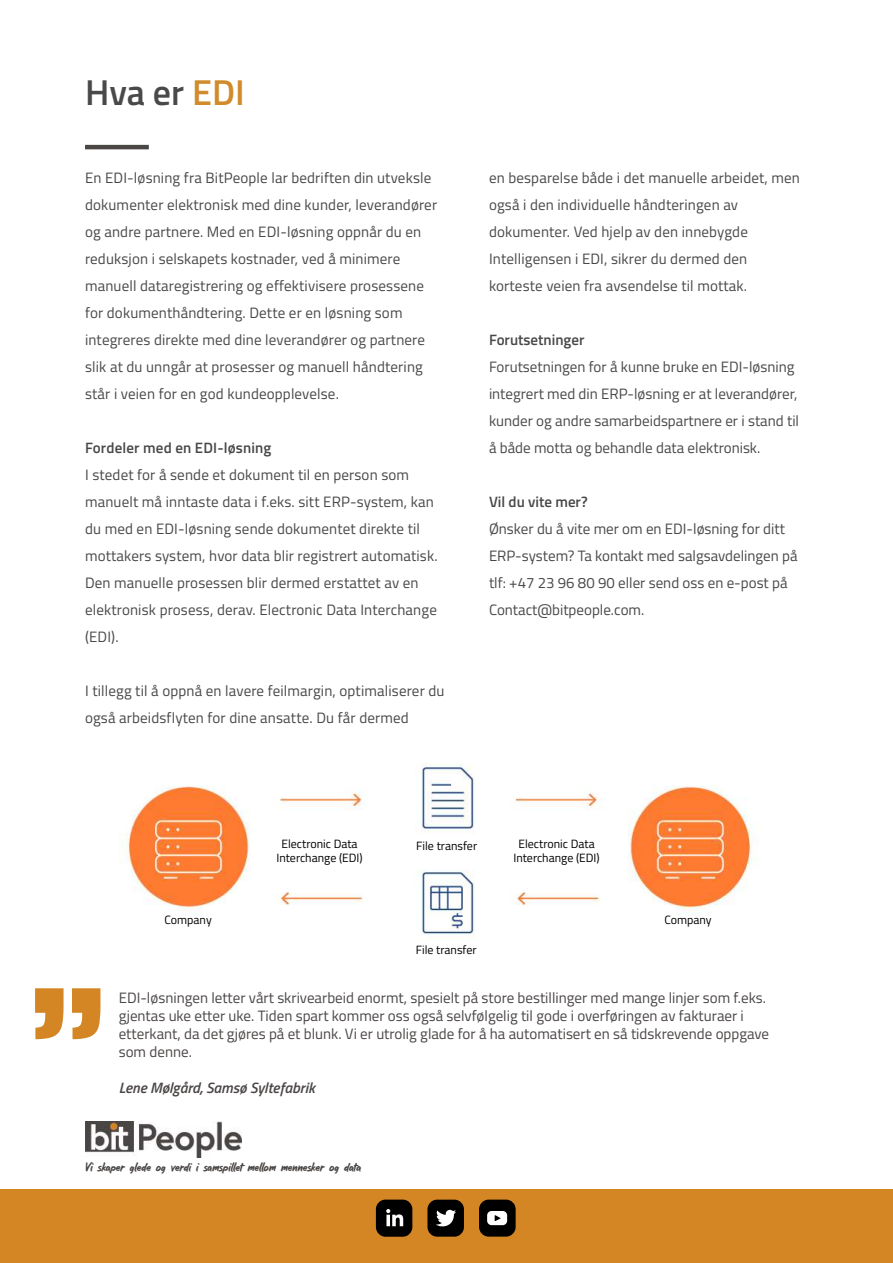
<style>
.page{position:relative;width:893px;height:1263px;background:#fff}
.page>*{position:absolute;margin:0;border:0;box-sizing:border-box;transform-origin:0 0}
.t1{font:600 36px "Titillium Web";color:#484948}
.t2{font:15px/27px "Titillium Web";letter-spacing:.01em;color:#484848}
.t3{font:15px/18px "Titillium Web";color:#4a4645}
.t4{font:15px "THEREALMAGAZINE1";letter-spacing:-.01em;color:#494644}
.t5{font:600 15px "Titillium Web";color:#484848}
.t6{font:italic 600 15px "Titillium Web";color:#4a4645}
.t7{font:12px/14.4px "Titillium Web";color:#000;text-align:center}
.s1{color:#d18b2b}
</style>
<div class="page">
<hr style="left:85px;top:145px;width:64px;height:4px;background:#494644">
<img style="left:122px;top:763px;width:637px;height:176px">
<div style="left:0;top:1189px;width:893px;height:74px;background:#d48625"></div>
<img style="left:85px;top:1121px;width:157px;height:36px">
<div style="left:376px;top:1199px;width:36px;height:38px;background:#000;border-radius:10px"></div>
<svg style="left:386px;top:1209px;width:17px;height:17px"></svg>
<div style="left:427px;top:1200px;width:37px;height:36px;background:#000;border-radius:10px"></div>
<svg style="left:436px;top:1210px;width:20px;height:17px"></svg>
<div style="left:479px;top:1199px;width:37px;height:37px;background:#000;border-radius:10px"></div>
<svg style="left:487px;top:1211px;width:20px;height:14px"></svg>
<svg style="left:35px;top:988px;width:65px;height:51px"></svg>
<h1 class="t1" style="left:85px;top:65px;width:161px">Hva er <span class="s1">EDI</span></h1>
<p class="t2" style="left:85px;top:163px;width:354px">En EDI-løsning fra BitPeople lar bedriften din utveksle dokumenter elektronisk med dine kunder, leverandører og andre partnere. Med en EDI-løsning oppnår du en reduksjon i selskapets kostnader, ved å minimere manuell dataregistrering og effektivisere prosessene for dokumenthåndtering. Dette er en løsning som integreres direkte med dine leverandører og partnere slik at du unngår at prosesser og manuell håndtering står i veien for en god kundeopplevelse.</p>
<p class="t5" style="left:85px;top:436px;width:188px">Fordeler med en EDI-løsning</p>
<p class="t2" style="left:85px;top:460px;width:354px">I stedet for å sende et dokument til en person som manuelt må inntaste data i f.eks. sitt ERP-system, kan du med en EDI-løsning sende dokumentet direkte til mottakers system, hvor data blir registrert automatisk.<br>Den manuelle prosessen blir dermed erstattet av en elektronisk prosess, derav. Electronic Data Interchange (EDI).</p>
<p class="t2" style="left:85px;top:676px;width:361px">I tillegg til å oppnå en lavere feilmargin, optimaliserer du også arbeidsflyten for dine ansatte. Du får dermed</p>
<p class="t2" style="left:489px;top:163px;width:312px">en besparelse både i det manuelle arbeidet, men også i den individuelle håndteringen av dokumenter. Ved hjelp av den innebygde Intelligensen i EDI, sikrer du dermed den korteste veien fra avsendelse til mottak.</p>
<p class="t5" style="left:489px;top:328px;width:97px">Forutsetninger</p>
<p class="t2" style="left:489px;top:352px;width:312px">Forutsetningen for å kunne bruke en EDI-løsning integrert med din ERP-løsning er at leverandører, kunder og andre samarbeidspartnere er i stand til å både motta og behandle data elektronisk.</p>
<p class="t5" style="left:489px;top:490px;width:100px">Vil du vite mer?</p>
<p class="t2" style="left:489px;top:514px;width:310px">Ønsker du å vite mer om en EDI-løsning for ditt ERP-system? Ta kontakt med salgsavdelingen på tlf: +47 23 96 80 90 eller send oss en e-post på Contact@bitpeople.com.</p>
<p class="t7" style="left:281px;top:836px;width:78px">Electronic Data</p>
<p class="t7" style="left:416px;top:838px;width:62px">File transfer</p>
<p class="t7" style="left:276px;top:850px;width:88px">Interchange (EDI)</p>
<p class="t7" style="left:513px;top:836px;width:88px">Electronic Data<br>Interchange (EDI)</p>
<p class="t7" style="left:165px;top:912px;width:49px">Company</p>
<p class="t7" style="left:664px;top:912px;width:49px">Company</p>
<p class="t7" style="left:416px;top:942px;width:62px">File transfer</p>
<p class="t3" style="left:119px;top:988px;width:652px">EDI-løsningen letter vårt skrivearbeid enormt, spesielt på store bestillinger med mange linjer som f.eks. gjentas uke etter uke. Tiden spart kommer oss også selvfølgelig til gode i overføringen av fakturaer i etterkant, da det gjøres på et blunk. Vi er utrolig glade for å ha automatisert en så tidskrevende oppgave som denne.</p>
<p class="t6" style="left:119px;top:1076px;width:198px">Lene Mølgård, Samsø Syltefabrik</p>
<p class="t4" style="left:85px;top:1158px;width:278px">Vi skaper glede og verdi i samspillet mellom mennesker og data</p>
</div>
